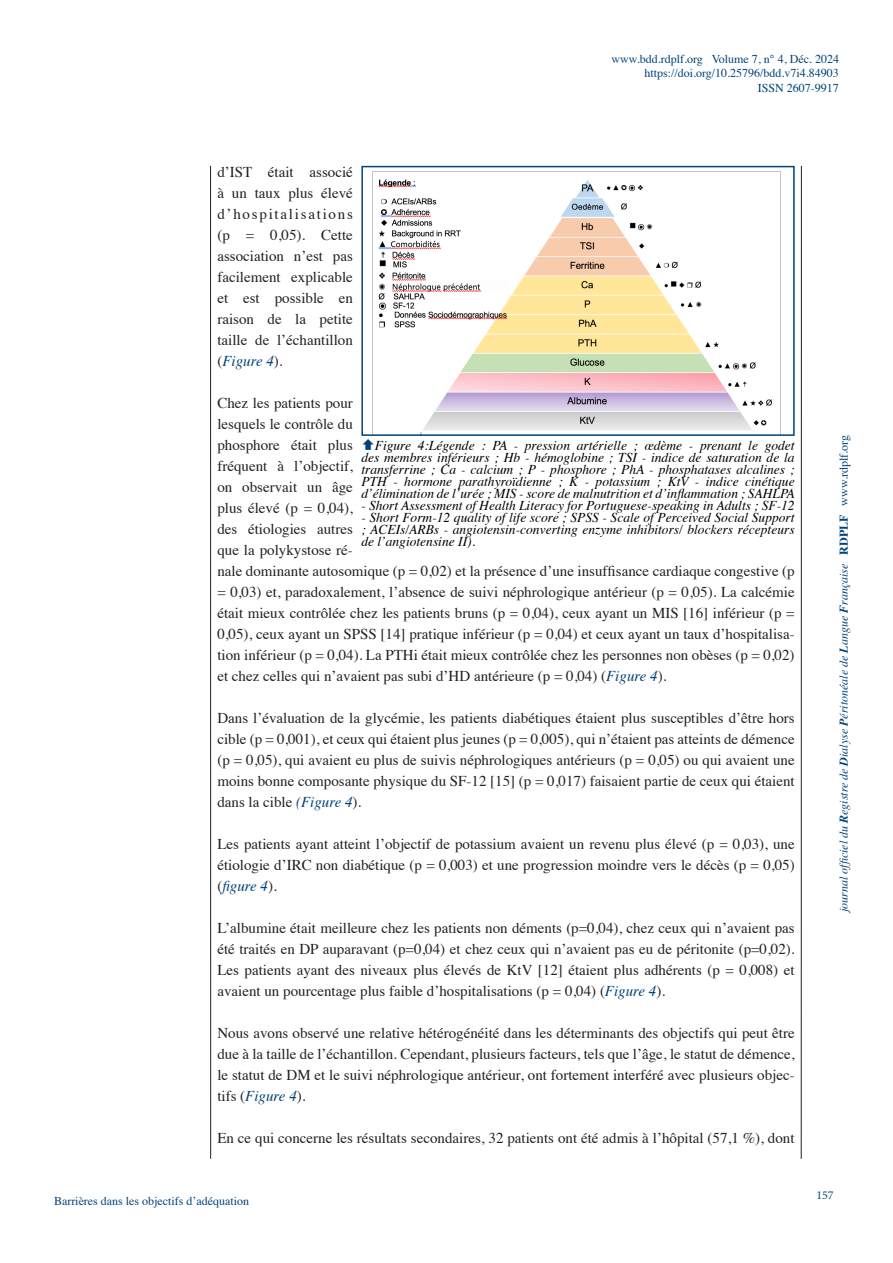
<style>
.page{position:relative;width:893px;height:1263px;background:#fff}
.page>*{position:absolute;margin:0;border:0;box-sizing:border-box;transform-origin:0 0}
.t1{font:15px/21px "Times";color:#231f20;text-align:justify}
.t2{font:italic 13.5px/12px "Times";color:#000;text-align:justify}
.t3{font:12px "Times";color:#004279}
.t4{font:italic 12px "Times";color:#004279}
.t5{font:12px "Minion Pro";color:#004279}
.s1{font-style:italic;color:#004279}
.s2{font-weight:700}
.s3{font-weight:700;font-style:normal}
.s4{font-style:normal}
</style>
<div class="page">
<hr style="left:210px;top:166px;width:1px;height:993px;background:#231f20">
<hr style="left:801px;top:166px;width:1px;height:993px;background:#231f20">
<img style="left:373px;top:171px;width:407px;height:262px">
<div style="left:361px;top:166px;width:434px;height:270px;border:2px solid #004279"></div>
<p class="t3" style="left:612px;top:48px;width:229px">www.bdd.rdplf.org Volume 7, n° 4, Déc. 2024</p>
<p class="t3" style="left:644px;top:62px;width:196px">https://doi.org/10.25796/bdd.v7i4.84903</p>
<p class="t3" style="left:758px;top:77px;width:82px">ISSN 2607-9917</p>
<p class="t1" style="left:217px;top:160px;width:137px">d’IST était associé à un taux plus élevé d’hospitalisations (p = 0,05). Cette association n’est pas facilement explicable et est possible en raison de la petite taille de l’échantillon (<span class="s1">Figure 4</span>).</p>
<p class="t1" style="left:217px;top:391px;width:579px;text-align:left">Chez les patients pour<br>lesquels le contrôle du<br>phosphore était plus<br>fréquent à l’objectif,<br>on observait un âge<br>plus élevé (p = 0,04),<br>des étiologies autres<br>que la polykystose ré-<br>nale dominante autosomique (p = 0,02) et la présence d’une insuffisance cardiaque congestive (p = 0,03) et, paradoxalement, l’absence de suivi néphrologique antérieur (p = 0,05). La calcémie était mieux contrôlée chez les patients bruns (p = 0,04), ceux ayant un MIS [16] inférieur (p = 0,05), ceux ayant un SPSS [14] pratique inférieur (p = 0,04) et ceux ayant un taux d’hospitalisa&shy;tion inférieur (p = 0,04). La PTHi était mieux contrôlée chez les personnes non obèses (p = 0,02) et chez celles qui n’avaient pas subi d’HD antérieure (p = 0,04) (<span class="s1">Figure 4</span>).</p>
<p class="t1" style="left:217px;top:706px;width:579px">Dans l’évaluation de la glycémie, les patients diabétiques étaient plus susceptibles d’être hors cible (p = 0,001), et ceux qui étaient plus jeunes (p = 0,005), qui n’étaient pas atteints de démence (p = 0,05), qui avaient eu plus de suivis néphrologiques antérieurs (p = 0,05) ou qui avaient une moins bonne composante physique du SF-12 [15] (p = 0,017) faisaient partie de ceux qui étaient dans la cible <span class="s1">(Figure 4</span>).</p>
<p class="t1" style="left:217px;top:832px;width:579px">Les patients ayant atteint l’objectif de potassium avaient un revenu plus élevé (p = 0,03), une étiologie d’IRC non diabétique (p = 0,003) et une progression moindre vers le décès (p = 0,05) (<span class="s1">figure 4</span>).</p>
<p class="t1" style="left:217px;top:916px;width:579px">L’albumine était meilleure chez les patients non déments (p=0,04), chez ceux qui n’avaient pas été traités en DP auparavant (p=0,04) et chez ceux qui n’avaient pas eu de péritonite (p=0,02).<br>Les patients ayant des niveaux plus élevés de KtV [12] étaient plus adhérents (p = 0,008) et avaient un pourcentage plus faible d’hospitalisations (p = 0,04) (<span class="s1">Figure 4</span>).</p>
<p class="t1" style="left:217px;top:1021px;width:579px">Nous avons observé une relative hétérogénéité dans les déterminants des objectifs qui peut être due à la taille de l’échantillon. Cependant, plusieurs facteurs, tels que l’âge, le statut de démence, le statut de DM et le suivi néphrologique antérieur, ont fortement interféré avec plusieurs objec&shy;tifs (<span class="s1">Figure 4</span>).</p>
<p class="t1" style="left:217px;top:1126px;width:579px">En ce qui concerne les résultats secondaires, 32 patients ont été admis à l’hôpital (57,1 %), dont</p>
<p class="t2" style="left:361px;top:438px;width:435px;text-indent:13px">Figure 4:Légende : PA - pression artérielle ; œdème - prenant le godet des membres inférieurs ; Hb - hémoglobine ; TSI - indice de saturation de la transferrine ; Ca - calcium ; P - phosphore ; PhA - phosphatases alcalines ; PTH - hormone parathyroïdienne ; K - potassium ; KtV - indice cinétique d’élimination de l’urée ; MIS - score de malnutrition et d’inflammation ; SAHLPA</p>
<p class="t2" style="left:361px;top:498px;width:435px">- Short Assessment of Health Literacy for Portuguese-speaking in Adults ; SF-12</p>
<p class="t2" style="left:361px;top:510px;width:435px">- Short Form-12 quality of life score ; SPSS - Scale of Perceived Social Support ; ACEIs/ARBs - angiotensin-converting enzyme inhibitors/ blockers récepteurs de l’angiotensine II).</p>
<p class="t3" style="left:54px;top:1189px;width:197px">Barrières dans les objectifs d’adéquation</p>
<p class="t4" style="left:833px;top:912px;width:478px;rotate:-90deg">journal officiel du <span class="s2">R</span>egistre de <span class="s2">D</span>ialyse <span class="s2">P</span>éritonéale de <span class="s2">L</span>angue <span class="s2">F</span>rançaise <span class="s3">RDPLF</span> <span class="s4">www.rdplf.org</span></p>
<p class="t5" style="left:816px;top:1187px;width:19px">157</p>
</div>
